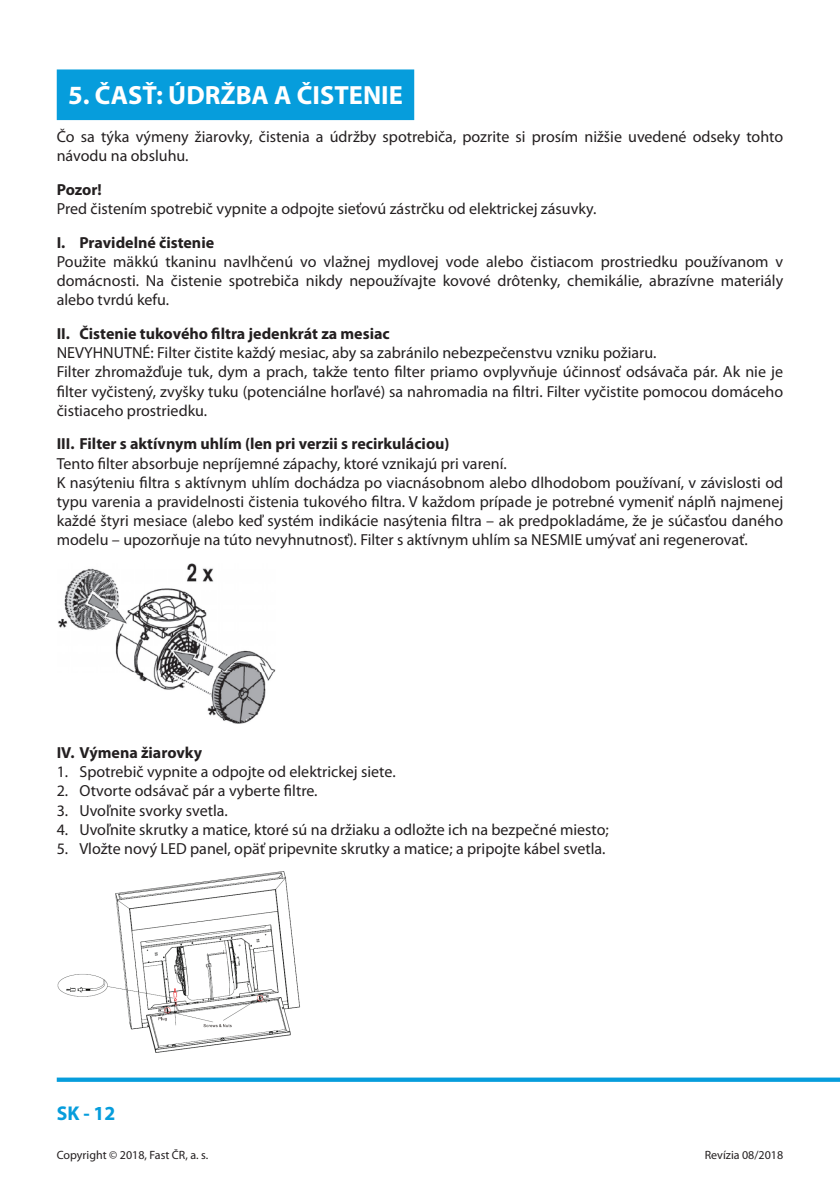
<style>
.page{position:relative;width:840px;height:1191px;background:#fff}
.page>*{position:absolute;margin:0;border:0;box-sizing:border-box;transform-origin:0 0}
.Nadpis_13_2{font:700 26.4px "Myriad Pro";color:#fff}
.t1{font:700 20px "Myriad Pro";color:#069ddc}
.Základný_8{font:16px/19.2px "Myriad Pro";color:#231f20;text-align:justify}
.Odsadený_8{font:16px "Myriad Pro";color:#231f20}
.Odsadený_8-2{font:700 16px "Myriad Pro";color:#231f20}
.Základný_8-2{font:700 16px "Myriad Pro";letter-spacing:-.01em;color:#231f20}
.t2{font:12px "Myriad Pro";color:#231f20}
</style>
<div class="page">
<svg style="left:57px;top:1077px;width:782px;height:4px;background:#29aae0"></svg>
<div style="left:57px;top:69px;width:357px;height:51px;background:#069ddc"></div>
<img style="left:58px;top:563px;width:217px;height:161px">
<img style="left:57px;top:871px;width:243px;height:182px">
<p class="Nadpis_13_2" style="left:68px;top:77px;width:336px">5. ČASŤ: ÚDRŽBA A ČISTENIE</p>
<p class="Základný_8" style="left:57px;top:127px;width:727px">Čo sa týka výmeny žiarovky, čistenia a údržby spotrebiča, pozrite si prosím nižšie uvedené odseky tohto návodu na obsluhu.</p>
<p class="Základný_8-2" style="left:57px;top:179px;width:46px">Pozor!</p>
<p class="Základný_8" style="left:57px;top:199px;width:541px">Pred čistením spotrebič vypnite a odpojte sieťovú zástrčku od elektrickej zásuvky.</p>
<p class="Odsadený_8-2" style="left:57px;top:232px;width:159px">I. Pravidelné čistenie</p>
<p class="Základný_8" style="left:57px;top:252px;width:727px">Použite mäkkú tkaninu navlhčenú vo vlažnej mydlovej vode alebo čistiacom prostriedku používanom v domácnosti. Na čistenie spotrebiča nikdy nepoužívajte kovové drôtenky, chemikálie, abrazívne materiály alebo tvrdú kefu.</p>
<p class="Odsadený_8-2" style="left:57px;top:323px;width:334px">II. Čistenie tukového filtra jedenkrát za mesiac</p>
<p class="Základný_8" style="left:57px;top:343px;width:601px">NEVYHNUTNÉ: Filter čistite každý mesiac, aby sa zabránilo nebezpečenstvu vzniku požiaru.</p>
<p class="Základný_8" style="left:57px;top:362px;width:727px">Filter zhromažďuje tuk, dym a prach, takže tento filter priamo ovplyvňuje účinnosť odsávača pár. Ak nie je filter vyčistený, zvyšky tuku (potenciálne horľavé) sa nahromadia na filtri. Filter vyčistite pomocou domáceho čistiaceho prostriedku.</p>
<p class="Odsadený_8-2" style="left:57px;top:433px;width:394px">III. Filter s aktívnym uhlím (len pri verzii s recirkuláciou)</p>
<p class="Základný_8" style="left:57px;top:453px;width:451px">Tento filter absorbuje nepríjemné zápachy, ktoré vznikajú pri varení.</p>
<p class="Základný_8" style="left:57px;top:472px;width:727px">K nasýteniu filtra s aktívnym uhlím dochádza po viacnásobnom alebo dlhodobom používaní, v závislosti od typu varenia a pravidelnosti čistenia tukového filtra. V každom prípade je potrebné vymeniť náplň najmenej každé štyri mesiace (alebo keď systém indikácie nasýtenia filtra – ak predpokladáme, že je súčasťou daného modelu – upozorňuje na túto nevyhnutnosť). Filter s aktívnym uhlím sa NESMIE umývať ani regenerovať.</p>
<p class="Odsadený_8-2" style="left:57px;top:742px;width:147px">IV. Výmena žiarovky</p>
<p class="Odsadený_8" style="left:57px;top:762px;width:340px">1. Spotrebič vypnite a odpojte od elektrickej siete.</p>
<p class="Odsadený_8" style="left:57px;top:781px;width:262px">2. Otvorte odsávač pár a vyberte filtre.</p>
<p class="Odsadený_8" style="left:57px;top:800px;width:173px">3. Uvoľnite svorky svetla.</p>
<p class="Odsadený_8" style="left:57px;top:819px;width:553px">4. Uvoľnite skrutky a matice, ktoré sú na držiaku a odložte ich na bezpečné miesto;</p>
<p class="Odsadený_8" style="left:57px;top:838px;width:550px">5. Vložte nový LED panel, opäť pripevnite skrutky a matice; a pripojte kábel svetla.</p>
<p class="t1" style="left:57px;top:1099px;width:60px">SK - 12</p>
<p class="t2" style="left:57px;top:1147px;width:153px">Copyright © 2018, Fast ČR, a. s.</p>
<p class="t2" style="left:704px;top:1147px;width:80px">Revízia 08/2018</p>
</div>
